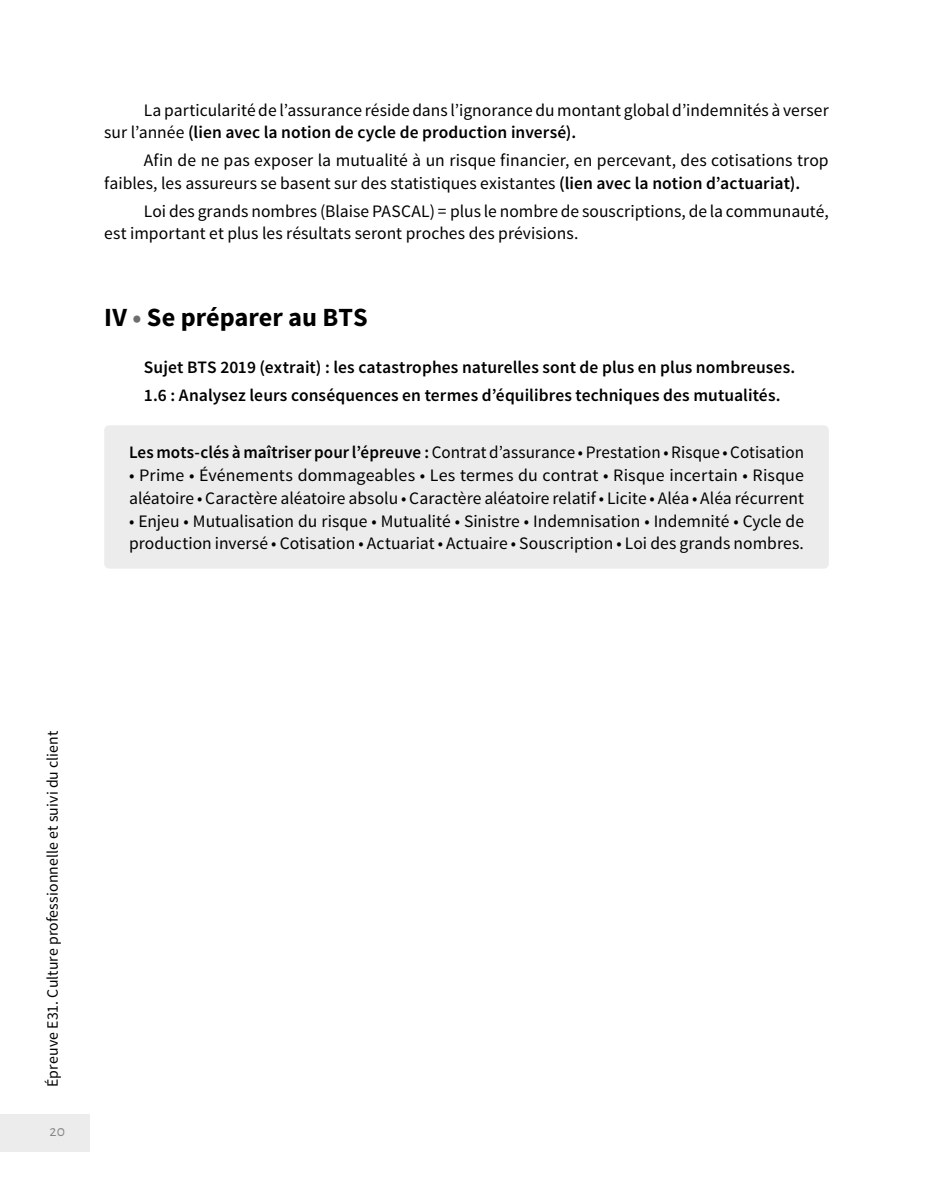
<style>
.page{position:relative;width:943px;height:1191px;background:#fff}
.page>*{position:absolute;margin:0;border:0;box-sizing:border-box;transform-origin:0 0}
.Titre_3{font:700 26.25px "Source Sans Pro";color:#000}
.mots-clés{font:17.5px/22.8px "Source Sans Pro";letter-spacing:.005em;color:#000}
.t1{font:600 17.5px "Source Sans Pro";letter-spacing:.005em;color:#000}
.t2{font:15.75px "Source Sans Pro";letter-spacing:.005em;color:#000}
.t3{font:15.75px "Alegreya Sans";color:#868786}
.s1{font-weight:600}
.s2{color:#6e6e6e}
</style>
<div class="page">
<div style="left:0;top:1114px;width:89px;height:37px;background:#ececec"></div>
<div style="left:104px;top:425px;width:724px;height:143px;background:#ececec;border-radius:5px"></div>
<p class="mots-clés" style="left:104px;top:99px;width:726px;text-indent:40px">La particularité de l’assurance réside dans l’ignorance du montant global d’indemnités à verser sur l’année <span class="s1">(lien avec la notion de cycle de production inversé).</span></p>
<p class="mots-clés" style="left:104px;top:149px;width:726px;text-indent:40px">Afin de ne pas exposer la mutualité à un risque financier, en percevant, des cotisations trop faibles, les assureurs se basent sur des statistiques existantes <span class="s1">(lien avec la notion d’actuariat).</span></p>
<p class="mots-clés" style="left:104px;top:200px;width:726px;text-indent:40px">Loi des grands nombres (Blaise PASCAL) = plus le nombre de souscriptions, de la communauté, est important et plus les résultats seront proches des prévisions.</p>
<p class="Titre_3" style="left:104px;top:300px;width:265px">IV <span class="s2">•</span> Se préparer au BTS</p>
<p class="t1" style="left:144px;top:356px;width:653px">Sujet BTS 2019 (extrait) : les catastrophes naturelles sont de plus en plus nombreuses.</p>
<p class="t1" style="left:144px;top:384px;width:638px">1.6 : Analysez leurs conséquences en termes d’équilibres techniques des mutualités.</p>
<p class="mots-clés" style="left:129px;top:441px;width:676px"><span class="s1">Les mots-clés à maîtriser pour l’épreuve :</span> Contrat d’assurance • Prestation • Risque • Cotisation</p>
<p class="mots-clés" style="left:129px;top:464px;width:676px">• Prime • Événements dommageables • Les termes du contrat • Risque incertain • Risque aléatoire • Caractère aléatoire absolu • Caractère aléatoire relatif • Licite • Aléa • Aléa récurrent</p>
<p class="mots-clés" style="left:129px;top:510px;width:676px">• Enjeu • Mutualisation du risque • Mutualité • Sinistre • Indemnisation • Indemnité • Cycle de production inversé • Cotisation • Actuariat • Actuaire • Souscription • Loi des grands nombres.</p>
<p class="t2" style="left:43px;top:1086px;width:358px;rotate:-90deg">Épreuve E31. Culture professionnelle et suivi du client</p>
<p class="t3" style="left:50px;top:1120px;width:17px">20</p>
</div>
